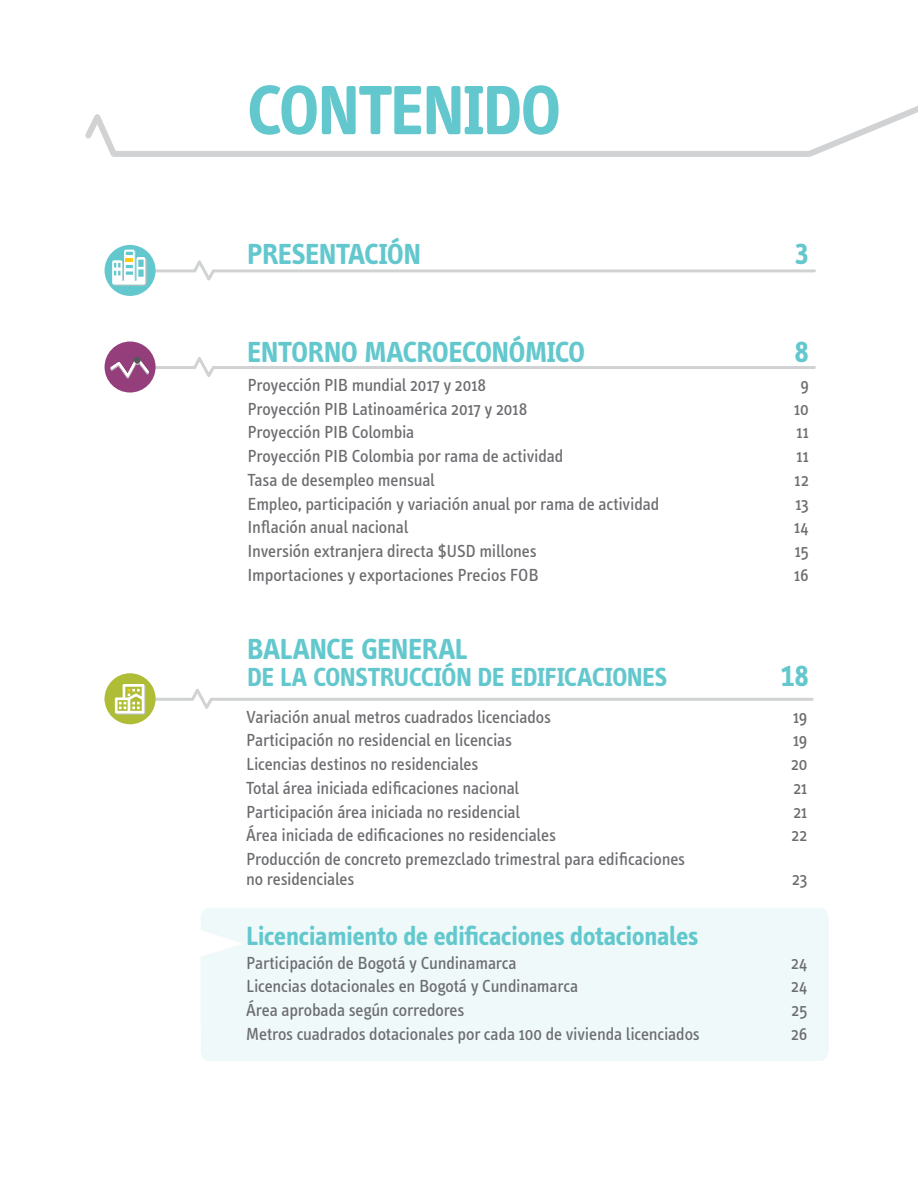
<style>
.page{position:relative;width:918px;height:1188px;background:#fff}
.page>*{position:absolute;margin:0;border:0;box-sizing:border-box;transform-origin:0 0}
.Título_Capítulo{font:72px "Info Disp Bold Tf";letter-spacing:-.01em;color:#63c8ce}
.Conteni_titu_capi{font:30px "Info Disp Bold Tf";letter-spacing:-.005em;color:#63c8ce}
.Conteni_tex_azul{font:700 27px "Info Text";letter-spacing:-.01em;color:#63c8ce}
.Conteni_titu_capi-2{font:27px "Info Disp Bold Tf";letter-spacing:-.005em;color:#63c8ce}
.Conteni_tex_gris{font:18px/19.5px "Info Text";letter-spacing:-.01em;color:#6c6d70}
</style>
<div class="page">
<div style="left:201px;top:908px;width:628px;height:153px;background:#eff9f9"></div>
<svg style="left:85px;top:106px;width:833px;height:51px"></svg>
<div style="left:105px;top:245px;width:51px;height:51px;background:#63c8ce;border-radius:50%"></div>
<svg style="left:105px;top:250px;width:711px;height:36px"></svg>
<div style="left:105px;top:342px;width:51px;height:51px;background:#943e7b;border-radius:50%"></div>
<svg style="left:105px;top:352px;width:711px;height:30px"></svg>
<div style="left:134px;top:356px;width:7px;height:7px;background:#57585a;border-radius:50%"></div>
<div style="left:105px;top:673px;width:51px;height:51px;background:#aebd35;border-radius:50%"></div>
<svg style="left:104px;top:684px;width:710px;height:31px"></svg>
<p class="Título_Capítulo" style="left:248px;top:69px;width:315px">CONTENIDO</p>
<p class="Conteni_titu_capi" style="left:248px;top:237px;width:175px">PRESENTACIÓN</p>
<p class="Conteni_titu_capi" style="left:794px;top:237px;width:16px">3</p>
<p class="Conteni_titu_capi" style="left:248px;top:335px;width:339px">ENTORNO MACROECONÓMICO</p>
<p class="Conteni_titu_capi" style="left:794px;top:335px;width:16px">8</p>
<p class="Conteni_tex_gris" style="left:248px;top:375px;width:240px">Proyección PIB mundial 2017 y 2018</p>
<p class="Conteni_tex_gris" style="left:800px;top:375px;width:10px">9</p>
<p class="Conteni_tex_gris" style="left:248px;top:399px;width:281px">Proyección PIB Latinoamérica 2017 y 2018</p>
<p class="Conteni_tex_gris" style="left:794px;top:399px;width:16px">10</p>
<p class="Conteni_tex_gris" style="left:248px;top:423px;width:168px">Proyección PIB Colombia</p>
<p class="Conteni_tex_gris" style="left:796px;top:423px;width:14px">11</p>
<p class="Conteni_tex_gris" style="left:248px;top:446px;width:317px">Proyección PIB Colombia por rama de actividad</p>
<p class="Conteni_tex_gris" style="left:796px;top:446px;width:14px">11</p>
<p class="Conteni_tex_gris" style="left:248px;top:470px;width:189px">Tasa de desempleo mensual</p>
<p class="Conteni_tex_gris" style="left:795px;top:470px;width:16px">12</p>
<p class="Conteni_tex_gris" style="left:248px;top:494px;width:413px">Empleo, participación y variación anual por rama de actividad</p>
<p class="Conteni_tex_gris" style="left:796px;top:494px;width:15px">13</p>
<p class="Conteni_tex_gris" style="left:248px;top:518px;width:162px">Inflación anual nacional</p>
<p class="Conteni_tex_gris" style="left:794px;top:518px;width:16px">14</p>
<p class="Conteni_tex_gris" style="left:248px;top:541px;width:291px">Inversión extranjera directa $USD millones</p>
<p class="Conteni_tex_gris" style="left:795px;top:541px;width:16px">15</p>
<p class="Conteni_tex_gris" style="left:248px;top:565px;width:292px">Importaciones y exportaciones Precios FOB</p>
<p class="Conteni_tex_gris" style="left:794px;top:565px;width:16px">16</p>
<p class="Conteni_titu_capi" style="left:248px;top:632px;width:222px">BALANCE GENERAL</p>
<p class="Conteni_titu_capi-2" style="left:248px;top:662px;width:422px">DE LA CONSTRUCCIÓN DE EDIFICACIONES</p>
<p class="Conteni_titu_capi" style="left:780px;top:659px;width:30px">18</p>
<p class="Conteni_tex_gris" style="left:246px;top:707px;width:306px">Variación anual metros cuadrados licenciados</p>
<p class="Conteni_tex_gris" style="left:793px;top:707px;width:16px">19</p>
<p class="Conteni_tex_gris" style="left:246px;top:731px;width:267px">Participación no residencial en licencias</p>
<p class="Conteni_tex_gris" style="left:793px;top:731px;width:16px">19</p>
<p class="Conteni_tex_gris" style="left:246px;top:754px;width:234px">Licencias destinos no residenciales</p>
<p class="Conteni_tex_gris" style="left:791px;top:754px;width:18px">20</p>
<p class="Conteni_tex_gris" style="left:246px;top:778px;width:275px">Total área iniciada edificaciones nacional</p>
<p class="Conteni_tex_gris" style="left:793px;top:778px;width:16px">21</p>
<p class="Conteni_tex_gris" style="left:246px;top:802px;width:275px">Participación área iniciada no residencial</p>
<p class="Conteni_tex_gris" style="left:793px;top:802px;width:16px">21</p>
<p class="Conteni_tex_gris" style="left:246px;top:826px;width:311px">Área iniciada de edificaciones no residenciales</p>
<p class="Conteni_tex_gris" style="left:792px;top:826px;width:17px">22</p>
<p class="Conteni_tex_gris" style="left:246px;top:849px;width:441px">Producción de concreto premezclado trimestral para edificaciones no residenciales</p>
<p class="Conteni_tex_gris" style="left:792px;top:869px;width:17px">23</p>
<p class="Conteni_tex_azul" style="left:246px;top:921px;width:454px">Licenciamiento de edificaciones dotacionales</p>
<p class="Conteni_tex_gris" style="left:246px;top:953px;width:272px">Participación de Bogotá y Cundinamarca</p>
<p class="Conteni_tex_gris" style="left:791px;top:953px;width:18px">24</p>
<p class="Conteni_tex_gris" style="left:246px;top:977px;width:334px">Licencias dotacionales en Bogotá y Cundinamarca</p>
<p class="Conteni_tex_gris" style="left:791px;top:977px;width:18px">24</p>
<p class="Conteni_tex_gris" style="left:246px;top:1001px;width:220px">Área aprobada según corredores</p>
<p class="Conteni_tex_gris" style="left:791px;top:1001px;width:17px">25</p>
<p class="Conteni_tex_gris" style="left:246px;top:1024px;width:455px">Metros cuadrados dotacionales por cada 100 de vivienda licenciados</p>
<p class="Conteni_tex_gris" style="left:791px;top:1024px;width:18px">26</p>
</div>
